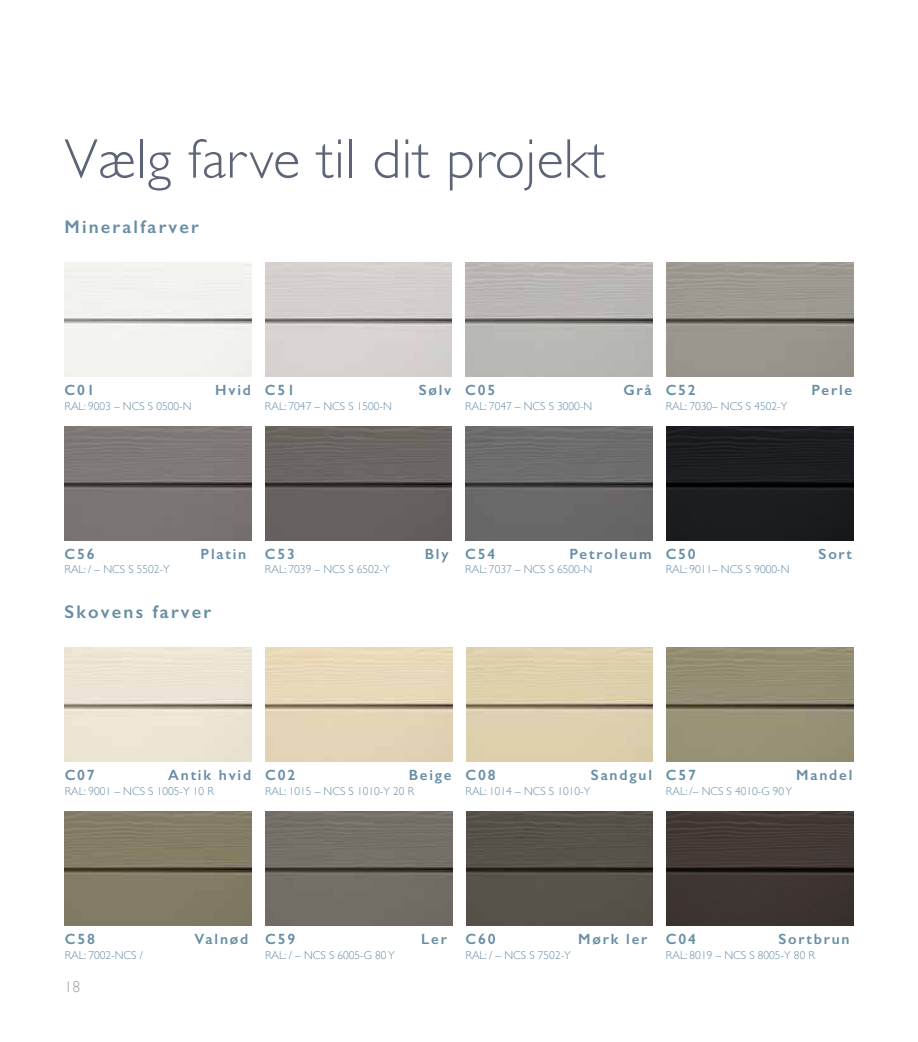
<style>
.page{position:relative;width:918px;height:1042px;background:#fff}
.page>*{position:absolute;margin:0;border:0;box-sizing:border-box;transform-origin:0 0}
.t1{font:300 56px "Gill Sans";letter-spacing:.01em;color:#5e6478}
.t2{font:600 18.38px "Gill Sans";letter-spacing:.12em;color:#678da5}
.t3{font:300 15.75px "Gill Sans";color:#9d9d9c}
.t4{font:600 14.88px "Gill Sans";letter-spacing:.12em;color:#678da5}
.t5{font:300 11.38px "Gill Sans";color:#678da5}
</style>
<div class="page">
<div style="left:64px;top:263px;width:187px;height:114px;background:#f3f4ef"></div>
<img style="left:64px;top:426px;width:187px;height:114px">
<div style="left:265px;top:263px;width:187px;height:114px;background:#d7d2cf"></div>
<img style="left:265px;top:426px;width:187px;height:114px">
<img style="left:466px;top:263px;width:186px;height:114px">
<img style="left:466px;top:426px;width:186px;height:114px">
<img style="left:666px;top:263px;width:187px;height:114px">
<img style="left:666px;top:426px;width:187px;height:114px">
<img style="left:65px;top:648px;width:186px;height:114px">
<img style="left:65px;top:811px;width:186px;height:114px">
<img style="left:265px;top:648px;width:187px;height:114px">
<img style="left:265px;top:811px;width:187px;height:114px">
<img style="left:466px;top:648px;width:187px;height:114px">
<img style="left:466px;top:811px;width:187px;height:114px">
<img style="left:667px;top:648px;width:186px;height:114px">
<img style="left:667px;top:811px;width:186px;height:114px">
<h1 class="t1" style="left:64px;top:126px;width:542px">Vælg farve til dit projekt</h1>
<h2 class="t2" style="left:64px;top:215px;width:136px">Mineralfarver</h2>
<h3 class="t4" style="left:64px;top:381px;width:32px">C01</h3>
<h3 class="t4" style="left:215px;top:381px;width:81px">Hvid C51</h3>
<h3 class="t4" style="left:419px;top:381px;width:78px">Sølv C05</h3>
<h3 class="t4" style="left:623px;top:381px;width:74px">Grå C52</h3>
<h3 class="t4" style="left:811px;top:381px;width:42px">Perle</h3>
<p class="t5" style="left:64px;top:399px;width:129px">RAL: 9003 – NCS S 0500-N</p>
<p class="t5" style="left:265px;top:399px;width:129px">RAL: 7047 – NCS S 1500-N</p>
<p class="t5" style="left:465px;top:399px;width:129px">RAL: 7047 – NCS S 3000-N</p>
<p class="t5" style="left:665px;top:399px;width:123px">RAL: 7030– NCS S 4502-Y</p>
<h3 class="t4" style="left:64px;top:544px;width:32px">C56</h3>
<h3 class="t4" style="left:201px;top:544px;width:96px">Platin C53</h3>
<h3 class="t4" style="left:425px;top:544px;width:72px">Bly C54</h3>
<h3 class="t4" style="left:569px;top:544px;width:128px">Petroleum C50</h3>
<h3 class="t4" style="left:818px;top:544px;width:35px">Sort</h3>
<p class="t5" style="left:64px;top:563px;width:107px">RAL: / – NCS S 5502-Y</p>
<p class="t5" style="left:265px;top:563px;width:126px">RAL: 7039 – NCS S 6502-Y</p>
<p class="t5" style="left:465px;top:563px;width:129px">RAL: 7037 – NCS S 6500-N</p>
<p class="t5" style="left:665px;top:563px;width:125px">RAL: 9011– NCS S 9000-N</p>
<h2 class="t2" style="left:64px;top:601px;width:148px">Skovens farver</h2>
<h3 class="t4" style="left:65px;top:766px;width:32px">C07</h3>
<h3 class="t4" style="left:168px;top:766px;width:128px">Antik hvid C02</h3>
<h3 class="t4" style="left:409px;top:766px;width:88px">Beige C08</h3>
<h3 class="t4" style="left:591px;top:766px;width:107px">Sandgul C57</h3>
<h3 class="t4" style="left:796px;top:766px;width:58px">Mandel</h3>
<p class="t5" style="left:65px;top:784px;width:151px">RAL: 9001 – NCS S 1005-Y 10 R</p>
<p class="t5" style="left:265px;top:784px;width:151px">RAL: 1015 – NCS S 1010-Y 20 R</p>
<p class="t5" style="left:465px;top:784px;width:126px">RAL: 1014 – NCS S 1010-Y</p>
<p class="t5" style="left:666px;top:784px;width:128px">RAL: /– NCS S 4010-G 90 Y</p>
<h3 class="t4" style="left:65px;top:930px;width:32px">C58</h3>
<h3 class="t4" style="left:194px;top:930px;width:102px">Valnød C59</h3>
<h3 class="t4" style="left:421px;top:930px;width:76px">Ler C60</h3>
<h3 class="t4" style="left:578px;top:930px;width:119px">Mørk ler C04</h3>
<h3 class="t4" style="left:778px;top:930px;width:73px">Sortbrun</h3>
<p class="t5" style="left:65px;top:948px;width:80px">RAL: 7002-NCS /</p>
<p class="t5" style="left:265px;top:948px;width:131px">RAL: / – NCS S 6005-G 80 Y</p>
<p class="t5" style="left:465px;top:948px;width:107px">RAL: / – NCS S 7502-Y</p>
<p class="t5" style="left:666px;top:948px;width:151px">RAL: 8019 – NCS S 8005-Y 80 R</p>
<h3 class="t3" style="left:64px;top:978px;width:17px">18</h3>
</div>
